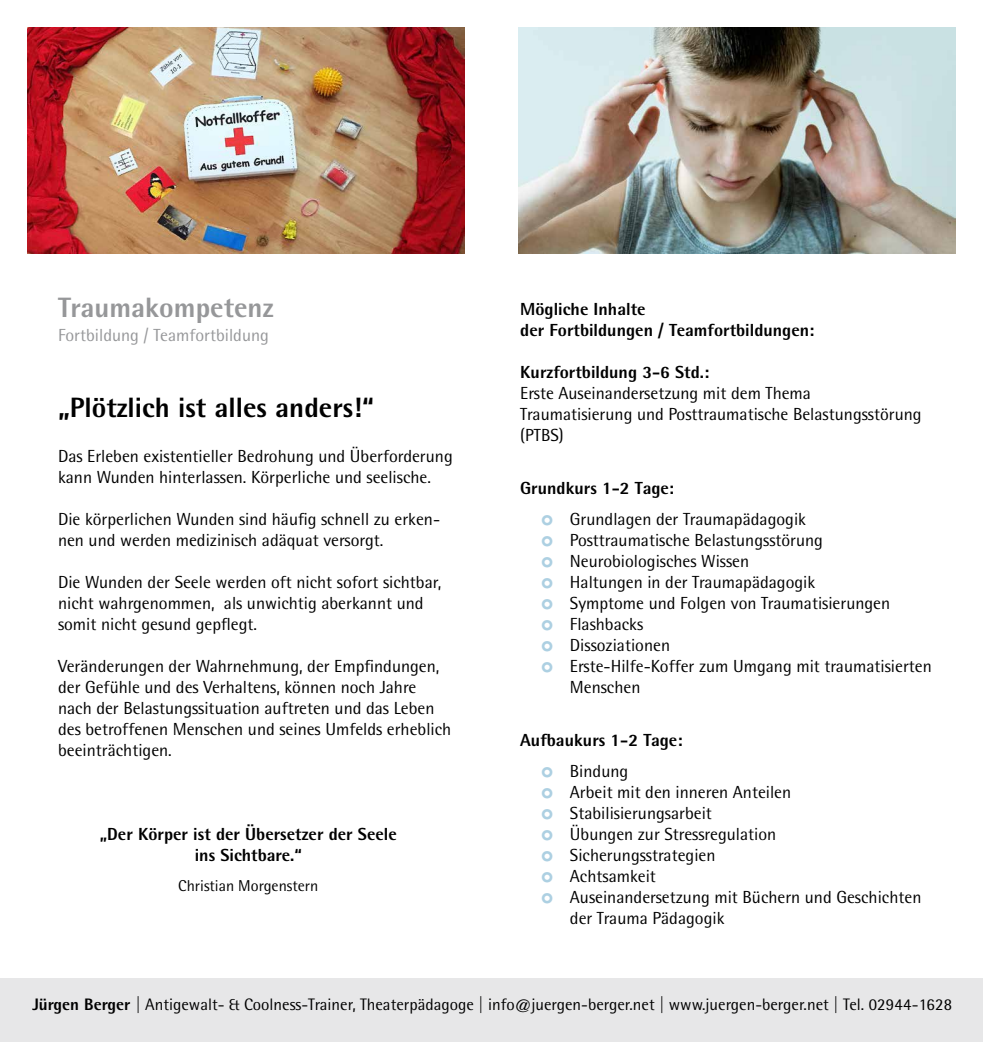
<style>
.page{position:relative;width:983px;height:1042px;background:#fff}
.page>*{position:absolute;margin:0;border:0;box-sizing:border-box;transform-origin:0 0}
.t1{font:800 28px "Agfa Rotis Semisans";color:#000}
.t2{font:800 28px "Agfa Rotis Semisans";color:#969799}
.t3{font:17.5px/21px "Agfa Rotis Semisans";color:#000}
.t4{font:800 17.5px/21px "Agfa Rotis Semisans";color:#000}
.t5{font:17.5px "Agfa Rotis Semisans";color:#969799}
.t6{font:16.62px "Agfa Rotis Semisans";color:#000}
.t7{font:15.75px "Agfa Rotis Semisans";color:#000}
.s1{font-weight:800}
.s2{font-family:"Geometric Circle 01";color:#add0e2}
.s3{font-family:"Geometric Circle 01";font-weight:400;color:#add0e2}
.s4{font-weight:400}
</style>
<div class="page">
<div style="left:0;top:978px;width:982px;height:64px;background:#e7e7e8"></div>
<img style="left:518px;top:27px;width:437px;height:226px">
<img style="left:27px;top:27px;width:437px;height:226px">
<h1 class="t2" style="left:58px;top:289px;width:217px">Traumakompetenz</h1>
<p class="t5" style="left:58px;top:325px;width:212px">Fortbildung / Teamfortbildung</p>
<h1 class="t1" style="left:58px;top:389px;width:317px">„Plötzlich ist alles anders!“</h1>
<p class="t3" style="left:58px;top:445px;width:396px">Das Erleben existentieller Bedrohung und Überforderung kann Wunden hinterlassen. Körperliche und seelische.</p>
<p class="t3" style="left:58px;top:508px;width:383px">Die körperlichen Wunden sind häufig schnell zu erken&shy;nen und werden medizinisch adäquat versorgt.</p>
<p class="t3" style="left:58px;top:571px;width:384px">Die Wunden der Seele werden oft nicht sofort sichtbar, nicht wahrgenommen, als unwichtig aberkannt und somit nicht gesund gepflegt.</p>
<p class="t3" style="left:58px;top:655px;width:395px">Veränderungen der Wahrnehmung, der Empfindungen, der Gefühle und des Verhaltens, können noch Jahre nach der Belastungssituation auftreten und das Leben des betroffenen Menschen und seines Umfelds erheblich beeinträchtigen.</p>
<p class="t4" style="left:100px;top:823px;width:298px;text-align:center">„Der Körper ist der Übersetzer der Seele ins Sichtbare.“</p>
<p class="t7" style="left:178px;top:876px;width:142px">Christian Morgenstern</p>
<p class="t4" style="left:520px;top:298px;width:296px">Mögliche Inhalte<br>der Fortbildungen / Teamfortbildungen:</p>
<p class="t4" style="left:520px;top:361px;width:190px">Kurzfortbildung 3-6 Std.:</p>
<p class="t3" style="left:520px;top:382px;width:403px">Erste Auseinandersetzung mit dem Thema<br>Traumatisierung und Posttraumatische Belastungsstörung (PTBS)</p>
<p class="t3" style="left:538px;top:472px;width:269px;line-height:31.5px;text-indent:-18px"><span class="s1">Grundkurs 1-2 Tage:<br></span><span class="s2">e</span> Grundlagen der Traumapädagogik</p>
<p class="t3" style="left:538px;top:529px;width:286px"><span class="s2">e</span> Posttraumatische Belastungsstörung</p>
<p class="t3" style="left:538px;top:550px;width:212px"><span class="s2">e</span> Neurobiologisches Wissen</p>
<p class="t3" style="left:538px;top:571px;width:278px"><span class="s2">e</span> Haltungen in der Traumapädagogik</p>
<p class="t3" style="left:538px;top:592px;width:353px"><span class="s2">e</span> Symptome und Folgen von Traumatisierungen</p>
<p class="t3" style="left:538px;top:613px;width:106px"><span class="s2">e</span> Flashbacks</p>
<p class="t3" style="left:538px;top:634px;width:133px"><span class="s2">e</span> Dissoziationen</p>
<p class="t3" style="left:538px;top:655px;width:395px"><span class="s2">e</span> Erste-Hilfe-Koffer zum Umgang mit traumatisierten</p>
<p class="t3" style="left:570px;top:676px;width:72px">Menschen</p>
<p class="t4" style="left:538px;top:723px;width:146px;line-height:31.5px;text-indent:-18px">Aufbaukurs 1-2 Tage: <span class="s3">e</span> <span class="s4">Bindung</span></p>
<p class="t3" style="left:538px;top:781px;width:254px"><span class="s2">e</span> Arbeit mit den inneren Anteilen</p>
<p class="t3" style="left:538px;top:802px;width:175px"><span class="s2">e</span> Stabilisierungsarbeit</p>
<p class="t3" style="left:538px;top:823px;width:239px"><span class="s2">e</span> Übungen zur Stressregulation</p>
<p class="t3" style="left:538px;top:844px;width:179px"><span class="s2">e</span> Sicherungsstrategien</p>
<p class="t3" style="left:538px;top:865px;width:119px"><span class="s2">e</span> Achtsamkeit</p>
<p class="t3" style="left:538px;top:886px;width:384px"><span class="s2">e</span> Auseinandersetzung mit Büchern und Geschichten</p>
<p class="t3" style="left:570px;top:907px;width:156px">der Trauma Pädagogik</p>
<p class="t6" style="left:32px;top:994px;width:921px"><span class="s1">Jürgen Berger</span> | Antigewalt- &amp; Coolness-Trainer, Theaterpädagoge | info@juergen-berger.net | www.juergen-berger.net | Tel. 02944-1628</p>
</div>
